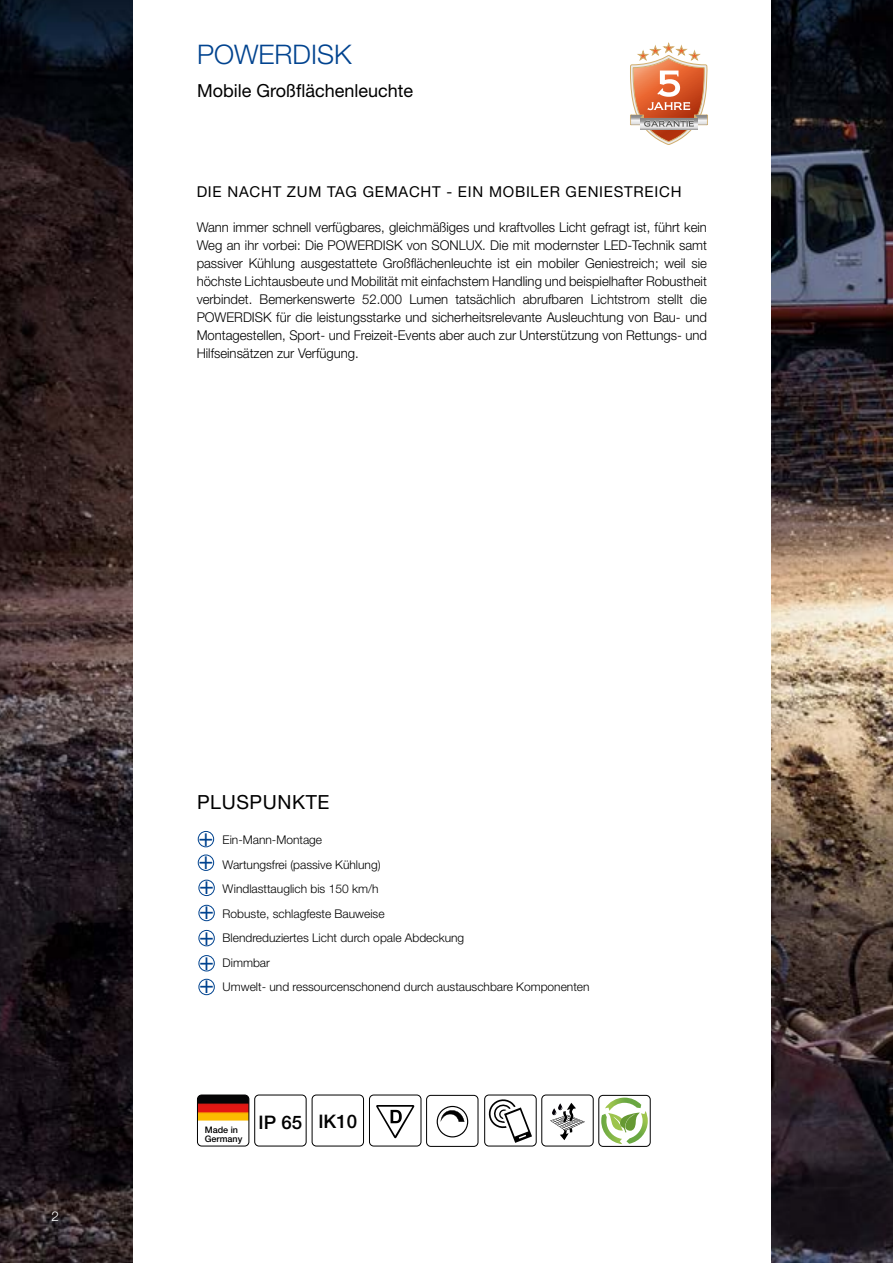
<style>
.page{position:relative;width:893px;height:1263px;background:#fff}
.page>*{position:absolute;margin:0;border:0;box-sizing:border-box;transform-origin:0 0}
.t1{font:300 27px "Helvetica Neue LT Pro";color:#01438f}
.t2{font:24.9px/24.6px "Helvetica Neue LT Pro";color:#01438f;text-align:justify}
.t3{font:19.5px "Helvetica Neue LT Pro";letter-spacing:.03em;color:#000}
.t4{font:500 18.75px "Helvetica Neue LT Pro";color:#000}
.t5{font:18px "Helvetica Neue LT Pro";color:#000}
.t6{font:15px "Helvetica Neue LT Pro";letter-spacing:.05em;color:#000}
.t7{font:300 13.5px/18px "Helvetica Neue LT Pro";color:#000;text-align:justify}
.t8{font:300 13.5px "Helvetica Neue LT Pro";color:#fff}
.t9{font:300 12px/24.6px "Helvetica Neue LT Pro";color:#000}
.t10{font:500 9px/9px "Helvetica Neue LT Pro";color:#000}
.s1{color:#000}
</style>
<div class="page">
<img style="left:0;top:0;width:893px;height:1263px">
<div style="left:133px;top:0;width:637px;height:1263px;background:#fff"></div>
<div style="left:254px;top:1095px;width:52px;height:51px;border:1px solid #000;border-radius:4px"></div>
<div style="left:369px;top:1095px;width:52px;height:51px;border:1px solid #000;border-radius:4px"></div>
<div style="left:541px;top:1095px;width:53px;height:51px;border:1px solid #000;border-radius:4px"></div>
<svg style="left:550px;top:1103px;width:35px;height:37px"></svg>
<div style="left:312px;top:1095px;width:52px;height:51px;border:1px solid #000;border-radius:4px"></div>
<img style="left:197px;top:1095px;width:52px;height:25px">
<div style="left:197px;top:1095px;width:52px;height:51px;border:1px solid #000;border-radius:4px"></div>
<svg style="left:376px;top:1105px;width:39px;height:34px"></svg>
<div style="left:198px;top:831px;width:16px;height:16px;border:1px solid #01438f;border-radius:50%"></div>
<div style="left:198px;top:855px;width:16px;height:16px;border:1px solid #01438f;border-radius:50%"></div>
<div style="left:199px;top:880px;width:16px;height:16px;border:1px solid #01438f;border-radius:50%"></div>
<div style="left:199px;top:905px;width:16px;height:16px;border:1px solid #01438f;border-radius:50%"></div>
<div style="left:199px;top:930px;width:16px;height:16px;border:1px solid #01438f;border-radius:50%"></div>
<div style="left:199px;top:955px;width:16px;height:16px;border:1px solid #01438f;border-radius:50%"></div>
<svg style="left:630px;top:43px;width:78px;height:101px"></svg>
<svg style="left:601px;top:1097px;width:47px;height:47px"></svg>
<div style="left:598px;top:1095px;width:53px;height:52px;border:1px solid #000;border-radius:4px"></div>
<div style="left:426px;top:1095px;width:52px;height:52px;border:1px solid #000;border-radius:4px"></div>
<svg style="left:437px;top:1106px;width:31px;height:31px"></svg>
<div style="left:484px;top:1095px;width:53px;height:51px;border:1px solid #000;border-radius:4px"></div>
<svg style="left:489px;top:1099px;width:43px;height:44px"></svg>
<div style="left:199px;top:979px;width:16px;height:16px;border:1px solid #01438f;border-radius:50%"></div>
<h1 class="t1" style="left:197px;top:37px;width:156px">POWERDISK</h1>
<h3 class="t5" style="left:197px;top:80px;width:218px">Mobile Großflächenleuchte</h3>
<p class="t6" style="left:197px;top:182px;width:486px">DIE NACHT ZUM TAG GEMACHT - EIN MOBILER GENIESTREICH</p>
<p class="t7" style="left:197px;top:218px;width:512px">Wann immer schnell verfügbares, gleichmäßiges und kraftvolles Licht gefragt ist, führt kein Weg an ihr vorbei: Die POWERDISK von SONLUX. Die mit modernster LED-Technik samt passiver Kühlung ausgestattete Großflächenleuchte ist ein mobiler Geniestreich; weil sie höchste Lichtausbeute und Mobilität mit einfachstem Handling und beispielhafter Robustheit verbindet. Bemerkenswerte 52.000 Lumen tatsächlich abrufbaren Lichtstrom stellt die POWERDISK für die leistungsstarke und sicherheitsrelevante Ausleuchtung von Bau- und Montagestellen, Sport- und Freizeit-Events aber auch zur Unterstützung von Rettungs- und Hilfseinsätzen zur Verfügung.</p>
<p class="t8" style="left:52px;top:1208px;width:13px">2<span class="s1">2</span></p>
<h3 class="t3" style="left:197px;top:790px;width:134px">PLUSPUNKTE</h3>
<p class="t9" style="left:223px;top:827px;width:368px">Ein-Mann-Montage<br>Wartungsfrei (passive Kühlung)<br>Windlasttauglich bis 150 km/h<br>Robuste, schlagfeste Bauweise<br>Blendreduziertes Licht durch opale Abdeckung<br>Dimmbar<br>Umwelt- und ressourcenschonend durch austauschbare Komponenten</p>
<h2 class="t2" style="left:198px;top:824px;width:17px">+ + + + + + +</h2>
<p class="t10" style="left:205px;top:1125px;width:39px">Made in<br>Germany</p>
<h3 class="t4" style="left:259px;top:1110px;width:100px">IP 65 IK10</h3>
</div>
